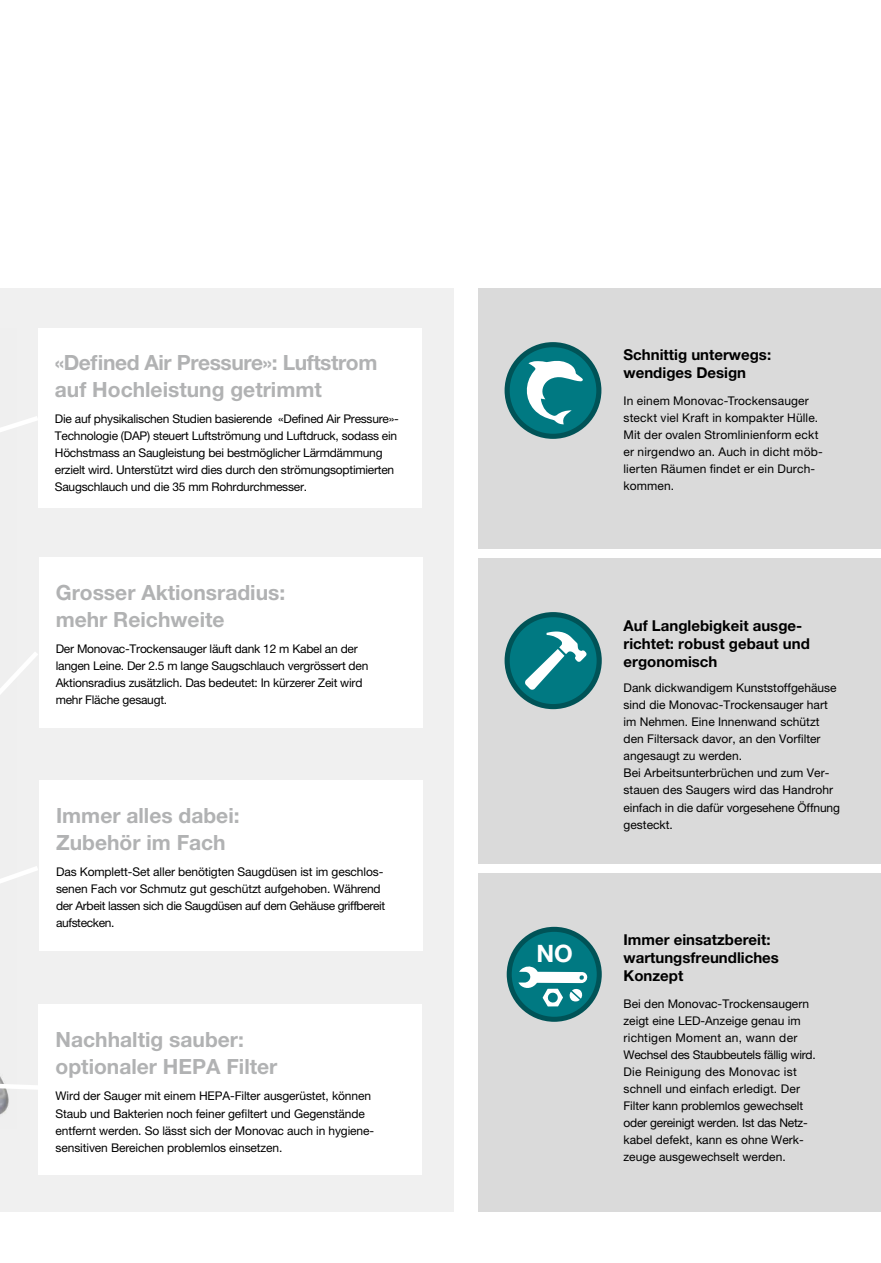
<style>
.page{position:relative;width:881px;height:1263px;background:#fff}
.page>*{position:absolute;margin:0;border:0;box-sizing:border-box;transform-origin:0 0}
.t1{font:700 24px "Helvetica Neue LT Pro";color:#fff}
.t2{font:700 21px/27px "Helvetica Neue LT Pro";color:#b1b2b3}
.t3{font:700 21px/27px "Helvetica Neue LT Pro";letter-spacing:-.02em;color:#b1b2b3}
.t4{font:700 15px/18px "Helvetica Neue LT Pro";color:#000}
.t5{font:12px/17.1px "Helvetica Neue LT Pro";letter-spacing:-.01em;color:#000}
.t6{font:12px/17.1px "Helvetica Neue LT Pro";letter-spacing:.015em;color:#000}
</style>
<div class="page">
<div style="left:478px;top:288px;width:402px;height:924px;background:#dadada"></div>
<div style="left:0;top:288px;width:453px;height:924px;background:#f0f0f0"></div>
<img style="left:0;top:1092px;width:9px;height:23px">
<div style="left:38px;top:329px;width:383px;height:179px;background:#fff"></div>
<div style="left:39px;top:781px;width:383px;height:170px;background:#fff"></div>
<div style="left:38px;top:1005px;width:383px;height:170px;background:#fff"></div>
<div style="left:39px;top:557px;width:383px;height:170px;background:#fff"></div>
<svg style="left:0;top:1076px;width:38px;height:16px"></svg>
<svg style="left:0;top:416px;width:38px;height:16px"></svg>
<svg style="left:0;top:652px;width:43px;height:231px"></svg>
<div style="left:509px;top:929px;width:90px;height:90px;background:#007982;border-radius:50%"></div>
<div style="left:506px;top:927px;width:95px;height:95px;border:5px solid #005357;border-radius:50%"></div>
<svg style="left:518px;top:966px;width:69px;height:40px"></svg>
<svg style="left:507px;top:615px;width:92px;height:92px;background:#00727a"></svg>
<div style="left:504px;top:612px;width:97px;height:97px;border:5px solid #005357;border-radius:50%"></div>
<svg style="left:525px;top:631px;width:61px;height:59px;background:#439ca2"></svg>
<svg style="left:507px;top:345px;width:91px;height:91px;background:#00727b"></svg>
<div style="left:504px;top:342px;width:97px;height:97px;border:5px solid #005357;border-radius:50%"></div>
<svg style="left:524px;top:360px;width:59px;height:64px;background:#5fabb0"></svg>
<div style="left:465px;top:549px;width:415px;height:9px;background:#fff"></div>
<div style="left:465px;top:864px;width:415px;height:9px;background:#fff"></div>
<h2 class="t3" style="left:55px;top:348px;width:324px">«Defined Air Pressure»: Luftstrom auf Hochleistung getrimmt</h2>
<p class="t5" style="left:55px;top:410px;width:345px">Die auf physikalischen Studien basierende «Defined Air Pressure»- Technologie (DAP) steuert Luftströmung und Luftdruck, sodass ein Höchstmass an Saugleistung bei bestmöglicher Lärmdämmung erzielt wird. Unterstützt wird dies durch den strömungsoptimierten Saugschlauch und die 35 mm Rohrdurchmesser.</p>
<h2 class="t2" style="left:56px;top:578px;width:231px">Grosser Aktionsradius: mehr Reichweite</h2>
<p class="t5" style="left:56px;top:640px;width:314px">Der Monovac-Trockensauger läuft dank 12 m Kabel an der langen Leine. Der 2.5 m lange Saugschlauch vergrössert den Aktionsradius zusätzlich. Das bedeutet: In kürzerer Zeit wird mehr Fläche gesaugt.</p>
<h2 class="t2" style="left:56px;top:801px;width:185px">Immer alles dabei:<br>Zubehör im Fach</h2>
<p class="t5" style="left:56px;top:863px;width:330px">Das Komplett-Set aller benötigten Saugdüsen ist im geschlos&shy;senen Fach vor Schmutz gut geschützt aufgehoben. Während der Arbeit lassen sich die Saugdüsen auf dem Gehäuse griff bereit aufstecken.</p>
<h2 class="t2" style="left:56px;top:1026px;width:223px">Nachhaltig sauber: optionaler HEPA Filter</h2>
<p class="t5" style="left:56px;top:1087px;width:320px">Wird der Sauger mit einem HEPA-Filter ausgerüstet, können Staub und Bakterien noch feiner gefiltert und Gegenstände entfernt werden. So lässt sich der Monovac auch in hygiene&shy;sensitiven Bereichen problemlos einsetzen.</p>
<p class="t4" style="left:623px;top:346px;width:149px">Schnittig unterwegs: wendiges Design</p>
<p class="t6" style="left:623px;top:392px;width:201px">In einem Monovac-Trockensauger steckt viel Kraft in kompakter Hülle.<br>Mit der ovalen Stromlinienform eckt er nirgendwo an. Auch in dicht möb&shy;lierten Räumen findet er ein Durch&shy;kommen.</p>
<h1 class="t1" style="left:536px;top:939px;width:38px">NO</h1>
<p class="t4" style="left:623px;top:616px;width:188px">Auf Langlebigkeit ausge&shy;richtet: robust gebaut und ergonomisch</p>
<p class="t5" style="left:623px;top:679px;width:218px">Dank dickwandigem Kunststoff gehäuse sind die Monovac-Trocken sauger hart im Nehmen. Eine Innenwand schützt den Filtersack davor, an den Vorfilter angesaugt zu werden.<br>Bei Arbeitsunterbrüchen und zum Ver&shy;stauen des Saugers wird das Handrohr einfach in die dafür vorgesehene Öffnung gesteckt.</p>
<p class="t4" style="left:623px;top:930px;width:157px">Immer einsatzbereit: wartungsfreundliches<br>Konzept</p>
<p class="t5" style="left:623px;top:995px;width:194px">Bei den Monovac-Trockensaugern zeigt eine LED-Anzeige genau im richtigen Moment an, wann der Wechsel des Staubbeutels fällig wird.<br>Die Reinigung des Monovac ist schnell und einfach erledigt. Der Filter kann problemlos gewechselt oder gereinigt werden. Ist das Netz&shy;kabel defekt, kann es ohne Werk&shy;zeuge ausgewechselt werden.</p>
</div>
